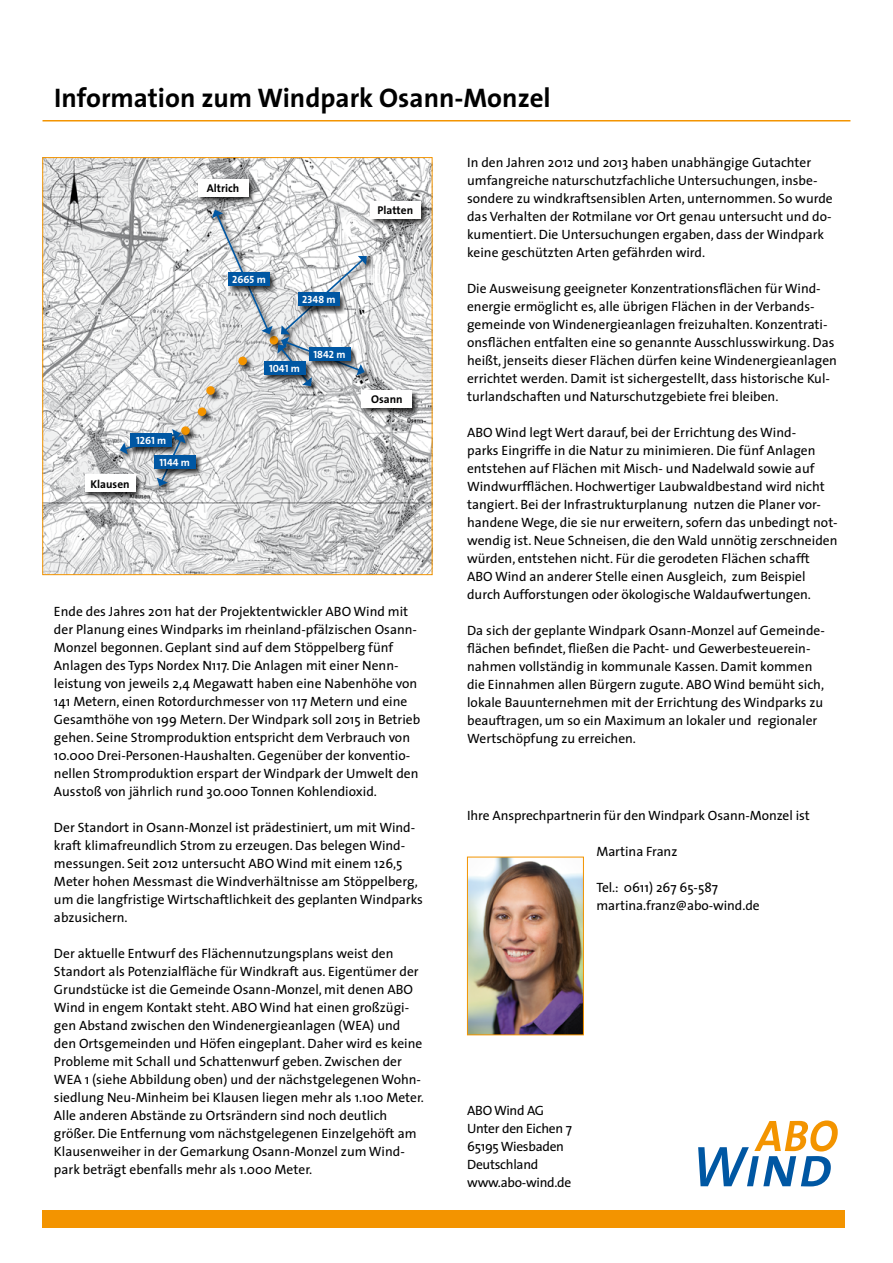
<style>
.page{position:relative;width:893px;height:1263px;background:#fff}
.page>*{position:absolute;margin:0;border:0;box-sizing:border-box;transform-origin:0 0}
.t1{font:700 27px "The Sans";color:#000}
.t2{font:13.5px/18px "The Sans";color:#000}
.t3{font:13.5px/18px "The Sans";letter-spacing:-.02em;color:#000}
.t4{font:700 11.25px "The Sans";color:#000}
.t5{font:10.5px/21.9px "The Sans Bold Caps";color:#fff}
.s1{font-family:"The Sans";font-weight:700}
</style>
<div class="page">
<hr style="left:43px;top:120px;width:807px;height:1px;background:#f39400">
<img style="left:45px;top:159px;width:385px;height:414px">
<div style="left:84px;top:474px;width:58px;height:25px;background:#000;opacity:.75"></div>
<div style="left:85px;top:475px;width:50px;height:17px;background:#fff"></div>
<div style="left:361px;top:390px;width:58px;height:25px;background:#000;opacity:.75"></div>
<div style="left:362px;top:390px;width:50px;height:18px;background:#fff"></div>
<div style="left:369px;top:200px;width:59px;height:26px;background:#000;opacity:.75"></div>
<div style="left:370px;top:201px;width:51px;height:17px;background:#fff"></div>
<div style="left:197px;top:178px;width:58px;height:26px;background:#000;opacity:.75"></div>
<div style="left:198px;top:179px;width:50px;height:18px;background:#fff"></div>
<div style="left:205px;top:385px;width:17px;height:17px;background:#000;opacity:.75"></div>
<div style="left:206px;top:386px;width:9px;height:9px;background:#f39400;border-radius:50%"></div>
<div style="left:197px;top:407px;width:16px;height:16px;background:#000;opacity:.75"></div>
<div style="left:198px;top:407px;width:8px;height:9px;background:#f39400;border-radius:50%"></div>
<div style="left:180px;top:425px;width:17px;height:17px;background:#000;opacity:.75"></div>
<svg style="left:181px;top:426px;width:9px;height:9px"></svg>
<div style="left:119px;top:428px;width:68px;height:33px;background:#000;opacity:.75"></div>
<div style="left:156px;top:434px;width:37px;height:59px;background:#000;opacity:.75"></div>
<svg style="left:120px;top:429px;width:66px;height:57px"></svg>
<div style="left:153px;top:454px;width:49px;height:22px;background:#000;opacity:.75"></div>
<div style="left:154px;top:455px;width:41px;height:14px;background:#0057a3"></div>
<div style="left:211px;top:209px;width:68px;height:132px;background:#000;opacity:.75"></div>
<div style="left:280px;top:255px;width:94px;height:86px;background:#000;opacity:.75"></div>
<div style="left:280px;top:336px;width:92px;height:47px;background:#000;opacity:.75"></div>
<div style="left:277px;top:344px;width:42px;height:49px;background:#000;opacity:.75"></div>
<svg style="left:212px;top:210px;width:155px;height:176px"></svg>
<div style="left:228px;top:271px;width:48px;height:22px;background:#000;opacity:.75"></div>
<div style="left:229px;top:272px;width:41px;height:14px;background:#0057a3"></div>
<div style="left:297px;top:292px;width:49px;height:21px;background:#000;opacity:.75"></div>
<div style="left:298px;top:293px;width:41px;height:13px;background:#0057a3"></div>
<div style="left:308px;top:346px;width:49px;height:22px;background:#000;opacity:.75"></div>
<div style="left:309px;top:347px;width:41px;height:14px;background:#0057a3"></div>
<div style="left:263px;top:360px;width:49px;height:22px;background:#000;opacity:.75"></div>
<div style="left:264px;top:361px;width:41px;height:14px;background:#0057a3"></div>
<img style="left:469px;top:859px;width:113px;height:174px">
<div style="left:467px;top:857px;width:117px;height:178px;border:1px solid #f39400"></div>
<svg style="left:698px;top:1120px;width:140px;height:66px"></svg>
<div style="left:42px;top:1211px;width:803px;height:17px;background:#f39400"></div>
<h1 class="t1" style="left:54px;top:76px;width:498px">Information zum Windpark Osann-Monzel</h1>
<p class="t4" style="left:207px;top:179px;width:34px">Altrich</p>
<p class="t5" style="left:159px;top:429px;width:32px;text-indent:-23px">1261 <span class="s1">m<br></span>1144 <span class="s1">m</span></p>
<p class="t4" style="left:90px;top:474px;width:41px">Klausen</p>
<p class="t5" style="left:232px;top:268px;width:35px">2665 <span class="s1">m</span></p>
<p class="t5" style="left:302px;top:288px;width:35px">2348 <span class="s1">m</span></p>
<p class="t5" style="left:314px;top:343px;width:34px">1842 <span class="s1">m</span></p>
<p class="t5" style="left:269px;top:357px;width:32px">1041 <span class="s1">m</span></p>
<p class="t4" style="left:377px;top:201px;width:37px">Platten</p>
<p class="t4" style="left:371px;top:390px;width:33px">Osann</p>
<p class="t2" style="left:54px;top:602px;width:368px">Ende des Jahres 2011 hat der Projektentwickler ABO Wind mit der Planung eines Windparks im rheinland-pfälzischen Osann-Monzel begonnen. Geplant sind auf dem Stöppelberg fünf Anlagen des Typs Nordex N117. Die Anlagen mit einer Nenn&shy;leistung von jeweils 2,4 Megawatt haben eine Nabenhöhe von 141 Metern, einen Rotordurchmesser von 117 Metern und eine Gesamthöhe von 199 Metern. Der Windpark soll 2015 in Betrieb gehen. Seine Stromproduktion entspricht dem Verbrauch von 10.000 Drei-Personen-Haushalten. Gegenüber der konventio&shy;nellen Stromproduktion erspart der Windpark der Umwelt den Ausstoß von jährlich rund 30.000 Tonnen Kohlendioxid.</p>
<p class="t2" style="left:54px;top:818px;width:370px">Der Standort in Osann-Monzel ist prädestiniert, um mit Wind&shy;kraft klimafreundlich Strom zu erzeugen. Das belegen Wind&shy;messungen. Seit 2012 untersucht ABO Wind mit einem 126,5<br>Meter hohen Messmast die Windverhältnisse am Stöppelberg, um die langfristige Wirtschaftlichkeit des geplanten Windparks abzusichern.</p>
<p class="t2" style="left:54px;top:944px;width:371px">Der aktuelle Entwurf des Flächennutzungsplans weist den Standort als Potenzialfläche für Windkraft aus. Eigentümer der Grundstücke ist die Gemeinde Osann-Monzel, mit denen ABO Wind in engem Kontakt steht. ABO Wind hat einen großzügi&shy;gen Abstand zwischen den Windenergieanlagen (WEA) und den Ortsgemeinden und Höfen eingeplant. Daher wird es keine Probleme mit Schall und Schattenwurf geben. Zwischen der WEA 1 (siehe Abbildung oben) und der nächstgelegenen Wohn&shy;siedlung Neu-Minheim bei Klausen liegen mehr als 1.100 Meter.<br>Alle anderen Abstände zu Ortsrändern sind noch deutlich größer. Die Entfernung vom nächstgelegenen Einzelgehöft am Klausenweiher in der Gemarkung Osann-Monzel zum Wind&shy;park beträgt ebenfalls mehr als 1.000 Meter.</p>
<p class="t2" style="left:467px;top:153px;width:367px">In den Jahren 2012 und 2013 haben unabhängige Gutachter umfangreiche naturschutzfachliche Untersuchungen, insbe&shy;sondere zu windkraftsensiblen Arten, unternommen. So wurde das Verhalten der Rotmilane vor Ort genau untersucht und do&shy;kumentiert. Die Untersuchungen ergaben, dass der Windpark keine geschützten Arten gefährden wird.</p>
<p class="t2" style="left:467px;top:279px;width:371px">Die Ausweisung geeigneter Konzentrationsflächen für Wind&shy;energie ermöglicht es, alle übrigen Flächen in der Verbands&shy;gemeinde von Windenergieanlagen freizuhalten. Konzentrati&shy;onsflächen entfalten eine so genannte Ausschlusswirkung. Das heißt, jenseits dieser Flächen dürfen keine Windenergieanlagen errichtet werden. Damit ist sichergestellt, dass historische Kul&shy;turlandschaften und Naturschutzgebiete frei bleiben.</p>
<p class="t2" style="left:467px;top:423px;width:372px">ABO Wind legt Wert darauf, bei der Errichtung des Wind-<br>parks Eingriffe in die Natur zu minimieren. Die fünf Anlagen entstehen auf Flächen mit Misch- und Nadelwald sowie auf Windwurfflächen. Hochwertiger Laubwaldbestand wird nicht tangiert. Bei der Infrastrukturplanung nutzen die Planer vor&shy;handene Wege, die sie nur erweitern, sofern das unbedingt not&shy;wendig ist. Neue Schneisen, die den Wald unnötig zerschneiden würden, entstehen nicht. Für die gerodeten Flächen schafft ABO Wind an anderer Stelle einen Ausgleich, zum Beispiel durch Aufforstungen oder ökologische Waldaufwertungen.</p>
<p class="t2" style="left:467px;top:621px;width:359px">Da sich der geplante Windpark Osann-Monzel auf Gemeinde&shy;flächen befindet, fließen die Pacht- und Gewerbesteuerein&shy;nahmen vollständig in kommunale Kassen. Damit kommen die Einnahmen allen Bürgern zugute. ABO Wind bemüht sich, lokale Bauunternehmen mit der Errichtung des Windparks zu beauftragen, um so ein Maximum an lokaler und regionaler Wertschöpfung zu erreichen.</p>
<p class="t2" style="left:467px;top:806px;width:344px">Ihre Ansprechpartnerin für den Windpark Osann-Monzel ist</p>
<p class="t2" style="left:596px;top:842px;width:82px">Martina Franz</p>
<p class="t2" style="left:596px;top:878px;width:165px">Tel.: 0611) 267 65-587 martina.franz@abo-wind.de</p>
<p class="t3" style="left:467px;top:1101px;width:106px">ABO Wind AG<br>Unter den Eichen 7<br>65195 Wiesbaden<br>Deutschland www.abo-wind.de</p>
</div>
